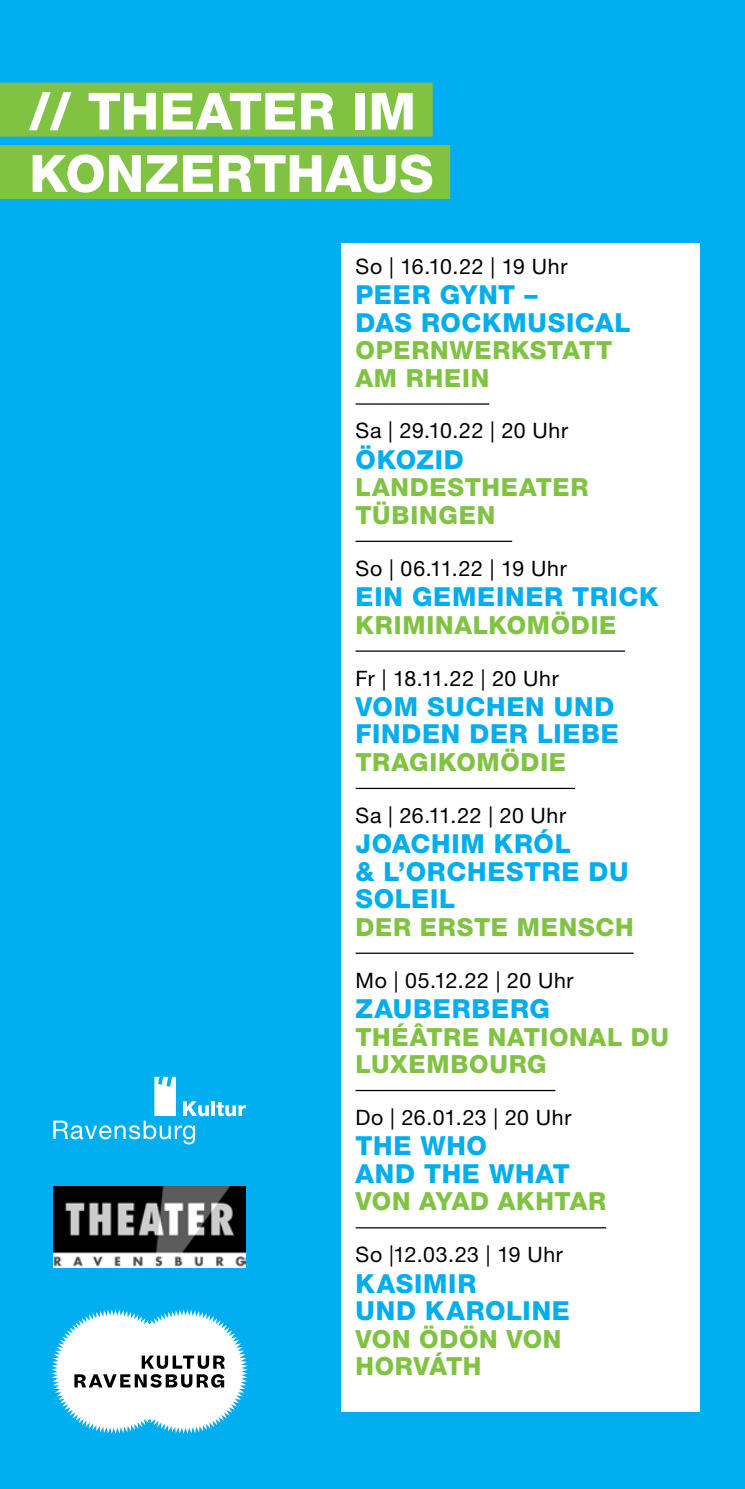
<style>
.page{position:relative;width:745px;height:1489px;background:#fff}
.page>*{position:absolute;margin:0;border:0;box-sizing:border-box;transform-origin:0 0}
.t1{font:800 51.25px/62.2px "Helvetica Neue";letter-spacing:.01em;color:#fff}
.t2{font:800 26.25px/27.5px "Helvetica Neue";letter-spacing:.03em;color:#00aeef}
.t3{font:800 25px/27.5px "Helvetica Neue";letter-spacing:.03em;color:#80c342}
.t4{font:21.25px "Helvetica Neue";letter-spacing:.025em;color:#000}
</style>
<div class="page">
<div style="left:0;top:0;width:744px;height:1488px;background:#00aeef"></div>
<div style="left:0;top:83px;width:432px;height:54px;background:#80c342"></div>
<div style="left:0;top:145px;width:450px;height:54px;background:#80c342"></div>
<div style="left:341px;top:243px;width:358px;height:1168px;background:#fff"></div>
<hr style="left:355px;top:403px;width:134px;height:1px;background:#000">
<hr style="left:355px;top:540px;width:157px;height:2px;background:#000">
<hr style="left:355px;top:650px;width:269px;height:1px;background:#000">
<hr style="left:355px;top:787px;width:210px;height:2px;background:#000">
<svg style="left:565px;top:787px;width:9px;height:2px"></svg>
<hr style="left:355px;top:952px;width:278px;height:1px;background:#000">
<hr style="left:355px;top:1089px;width:200px;height:2px;background:#000">
<hr style="left:355px;top:1227px;width:251px;height:1px;background:#000">
<svg style="left:53px;top:1076px;width:156px;height:68px"></svg>
<hr style="left:211px;top:1101px;width:4px;height:14px;background:#fff">
<svg style="left:216px;top:1102px;width:30px;height:14px"></svg>
<img style="left:53px;top:1186px;width:193px;height:81px">
<svg style="left:51px;top:1309px;width:197px;height:124px"></svg>
<h1 class="t1" style="left:29px;top:80px;width:405px">// THEATER IM<br>KONZERTHAUS</h1>
<p class="t4" style="left:355px;top:253px;width:213px">So | 16.10.22 | 19 Uhr</p>
<p class="t2" style="left:355px;top:281px;width:276px">PEER GYNT –<br>DAS ROCKMUSICAL</p>
<p class="t3" style="left:355px;top:336px;width:258px">OPERNWERKSTATT<br>AM RHEIN</p>
<p class="t4" style="left:355px;top:418px;width:214px">Sa | 29.10.22 | 20 Uhr</p>
<p class="t2" style="left:355px;top:445px;width:110px">ÖKOZID</p>
<p class="t3" style="left:355px;top:473px;width:234px">LANDESTHEATER<br>TÜBINGEN</p>
<p class="t4" style="left:355px;top:555px;width:212px">So | 06.11.22 | 19 Uhr</p>
<p class="t2" style="left:355px;top:583px;width:304px">EIN GEMEINER TRICK</p>
<p class="t3" style="left:355px;top:611px;width:262px">KRIMINALKOMÖDIE</p>
<p class="t4" style="left:355px;top:665px;width:205px">Fr | 18.11.22 | 20 Uhr</p>
<p class="t2" style="left:355px;top:692px;width:265px">VOM SUCHEN UND<br>FINDEN DER LIEBE</p>
<p class="t3" style="left:355px;top:748px;width:212px">TRAGIKOMÖDIE</p>
<p class="t4" style="left:355px;top:802px;width:212px">Sa | 26.11.22 | 20 Uhr</p>
<p class="t2" style="left:355px;top:830px;width:274px">JOACHIM KRÓL<br>&amp; L’ORCHESTRE DU<br>SOLEIL</p>
<p class="t3" style="left:355px;top:913px;width:279px">DER ERSTE MENSCH</p>
<p class="t4" style="left:355px;top:967px;width:219px">Mo | 05.12.22 | 20 Uhr</p>
<p class="t2" style="left:355px;top:994px;width:196px">ZAUBERBERG</p>
<p class="t3" style="left:355px;top:1022px;width:315px">THÉÂTRE NATIONAL DU<br>LUXEMBOURG</p>
<p class="t4" style="left:355px;top:1104px;width:217px">Do | 26.01.23 | 20 Uhr</p>
<p class="t2" style="left:355px;top:1132px;width:215px">THE WHO<br>AND THE WHAT</p>
<p class="t3" style="left:355px;top:1187px;width:252px">VON AYAD AKHTAR</p>
<p class="t4" style="left:355px;top:1241px;width:209px">So |12.03.23 | 19 Uhr</p>
<p class="t2" style="left:355px;top:1269px;width:216px">KASIMIR<br>UND KAROLINE</p>
<p class="t3" style="left:355px;top:1324px;width:207px">VON ÖDÖN VON<br>HORVÁTH</p>
</div>
